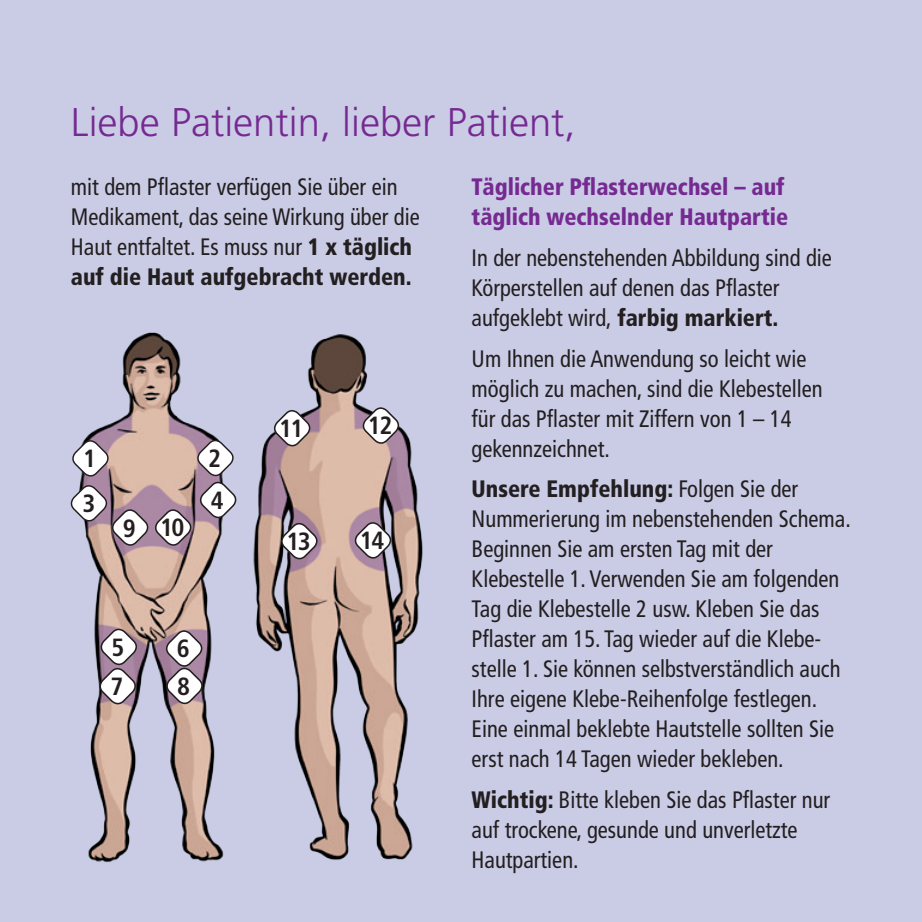
<style>
.page{position:relative;width:922px;height:922px;background:#fff}
.page>*{position:absolute;margin:0;border:0;box-sizing:border-box;transform-origin:0 0}
.t1{font:300 40px "Frutiger LT Std";color:#762a91}
.t2{font:700 condensed 25px "Frutiger LT Std";letter-spacing:-.06em;color:#231f20}
.t3{font:condensed 23.75px/30px "Frutiger LT Std";color:#231f20;scale:.95 1}
.t4{font:900 condensed 23.75px/30px "Frutiger LT Std";color:#762a91;scale:.95 1}
.s1{font-weight:900}
</style>
<div class="page">
<div style="left:0;top:0;width:921px;height:921px;background:#cacce6"></div>
<img style="left:86px;top:332px;width:138px;height:531px">
<img style="left:253px;top:334px;width:170px;height:527px">
<svg style="left:271px;top:407px;width:42px;height:42px"></svg>
<svg style="left:278px;top:520px;width:42px;height:41px;background:#b6aab1"></svg>
<svg style="left:360px;top:405px;width:41px;height:41px;background:#c7bdc3"></svg>
<svg style="left:352px;top:519px;width:41px;height:42px;background:#bcb1bc"></svg>
<svg style="left:97px;top:626px;width:42px;height:80px;background:#b4a7af"></svg>
<svg style="left:163px;top:627px;width:42px;height:79px;background:#baacb4"></svg>
<svg style="left:70px;top:437px;width:167px;height:111px;background:#c5b2b5"></svg>
<h1 class="t1" style="left:71px;top:100px;width:506px">Liebe Patientin, lieber Patient,</h1>
<p class="t4" style="left:471px;top:172px;width:335px">Täglicher Pflasterwechsel – auf täglich wechselnder Hautpartie</p>
<p class="t3" style="left:471px;top:243px;width:380px">In der nebenstehenden Abbildung sind die<br>Körperstellen auf denen das Pflaster aufgeklebt wird, <span class="s1">farbig markiert.</span></p>
<p class="t3" style="left:471px;top:343px;width:371px">Um Ihnen die Anwendung so leicht wie möglich zu machen, sind die Klebestellen für das Pflaster mit Ziffern von 1 – 14 gekennzeichnet.</p>
<p class="t3" style="left:471px;top:474px;width:400px"><span class="s1">Unsere Empfehlung:</span> Folgen Sie der Nummerierung im nebenstehenden Schema.<br>Beginnen Sie am ersten Tag mit der Klebestelle 1. Verwenden Sie am folgenden Tag die Klebestelle 2 usw. Kleben Sie das Pflaster am 15. Tag wieder auf die Klebe&shy;stelle 1. Sie können selbstverständlich auch Ihre eigene Klebe-Reihenfolge festlegen.<br>Eine einmal beklebte Hautstelle sollten Sie erst nach 14 Tagen wieder bekleben.</p>
<p class="t3" style="left:471px;top:784px;width:379px"><span class="s1">Wichtig:</span> Bitte kleben Sie das Pflaster nur auf trockene, gesunde und unverletzte<br>Hautpartien.</p>
<p class="t3" style="left:71px;top:172px;width:369px">mit dem Pflaster verfügen Sie über ein Medikament, das seine Wirkung über die Haut entfaltet. Es muss nur <span class="s1">1 x täglich auf die Haut aufgebracht werden.</span></p>
<p class="t2" style="left:368px;top:411px;width:26px">12</p>
<p class="t2" style="left:279px;top:413px;width:26px">11</p>
<p class="t2" style="left:208px;top:443px;width:14px">2</p>
<p class="t2" style="left:83px;top:443px;width:14px">1</p>
<p class="t2" style="left:211px;top:485px;width:14px">4</p>
<p class="t2" style="left:83px;top:488px;width:14px">3</p>
<p class="t2" style="left:123px;top:513px;width:63px">9 10</p>
<p class="t2" style="left:360px;top:525px;width:26px">14</p>
<p class="t2" style="left:286px;top:526px;width:26px">13</p>
<p class="t2" style="left:111px;top:632px;width:14px">5</p>
<p class="t2" style="left:177px;top:633px;width:14px">6</p>
<p class="t2" style="left:110px;top:671px;width:14px">7</p>
<p class="t2" style="left:177px;top:671px;width:14px">8</p>
</div>
